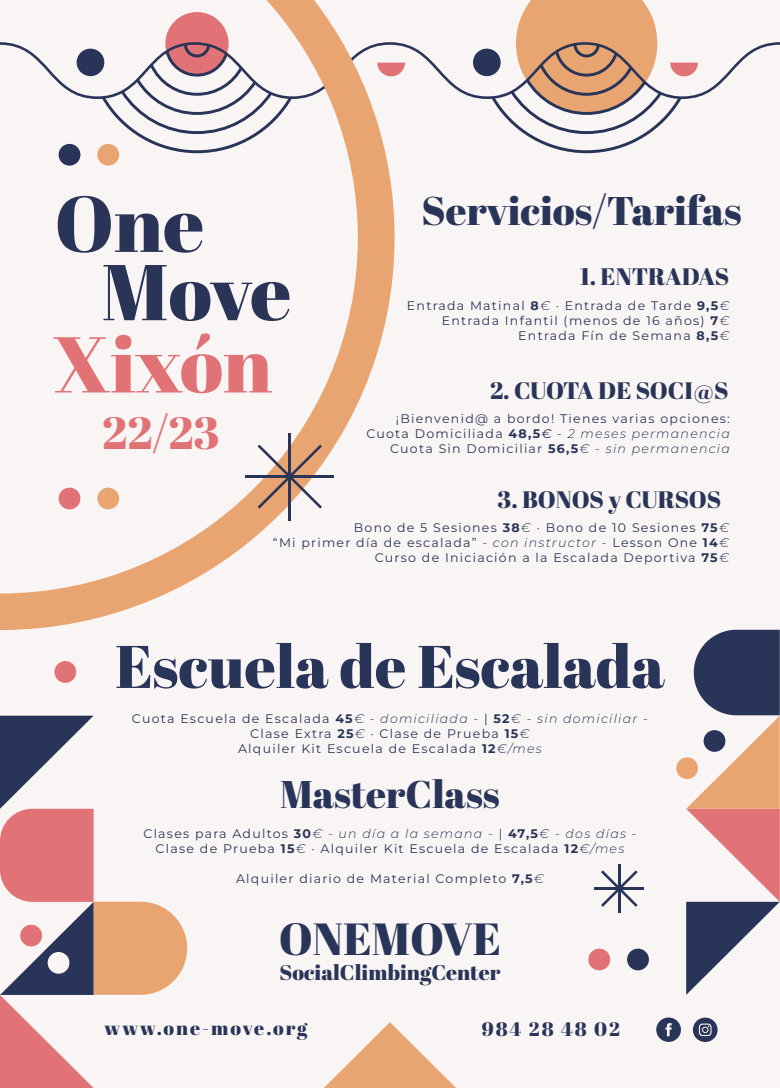
<style>
.page{position:relative;width:780px;height:1088px;background:#fff}
.page>*{position:absolute;margin:0;border:0;box-sizing:border-box;transform-origin:0 0}
.t1{font:78.88px "Abril Fatface";color:#2a3456}
.t2{font:78.88px "Abril Fatface";letter-spacing:-.005em;color:#e17276}
.t3{font:60px "Abril Fatface";color:#283458}
.t4{font:45px "Abril Fatface";color:#283458}
.t5{font:45px "Abril Fatface";color:#e17276}
.t6{font:40px "Abril Fatface";color:#283458}
.t7{font:38.5px "Abril Fatface";color:#283458}
.t8{font:23.75px "Abril Fatface";letter-spacing:-.01em;color:#283458}
.t9{font:21.25px "Abril Fatface";color:#283458}
.t10{font:19.5px "Abril Fatface";letter-spacing:.1em;color:#283458}
.t11{font:100 12.38px/14.9px "Montserrat";letter-spacing:.1em;color:#283458;text-align:right}
.s1{font-style:italic}
</style>
<div class="page">
<div style="left:0;top:0;width:779px;height:1088px;background:#f9f5f4"></div>
<svg style="left:656px;top:1017px;width:25px;height:25px"></svg>
<svg style="left:692px;top:1017px;width:25px;height:25px"></svg>
<svg style="left:492px;top:0;width:189px;height:153px"></svg>
<hr style="left:618px;top:864px;width:2px;height:49px;background:#283458">
<hr style="left:594px;top:887px;width:50px;height:3px;background:#283458">
<svg style="left:601px;top:870px;width:36px;height:37px"></svg>
<svg style="left:394px;top:42px;width:386px;height:57px"></svg>
<svg style="left:324px;top:1022px;width:132px;height:66px"></svg>
<svg style="left:0;top:0;width:394px;height:630px"></svg>
<hr style="left:288px;top:433px;width:3px;height:88px;background:#283458">
<hr style="left:245px;top:475px;width:89px;height:3px;background:#283458">
<svg style="left:257px;top:445px;width:65px;height:64px"></svg>
<svg style="left:676px;top:630px;width:103px;height:365px"></svg>
<div style="left:627px;top:948px;width:22px;height:22px;background:#283458;border-radius:50%"></div>
<div style="left:588px;top:948px;width:22px;height:22px;background:#e17276;border-radius:50%"></div>
<div style="left:54px;top:661px;width:22px;height:22px;background:#e17276;border-radius:50%"></div>
<svg style="left:0;top:716px;width:187px;height:372px"></svg>
<h3 class="t6" style="left:421px;top:183px;width:322px">Servicios/Tarifas</h3>
<h3 class="t8" style="left:579px;top:260px;width:151px">1. ENTRADAS</h3>
<p class="t11" style="left:407px;top:298px;width:324px">Entrada Matinal 8<span class="s1">€</span> · Entrada de Tarde 9,5<span class="s1">€<br></span>Entrada Infantil (menos de 16 años) 7<span class="s1">€<br></span>Entrada Fín de Semana 8,5<span class="s1">€</span></p>
<h1 class="t1" style="left:54px;top:168px;width:151px">One</h1>
<h1 class="t1" style="left:101px;top:237px;width:191px">Move</h1>
<h1 class="t2" style="left:54px;top:309px;width:220px">Xixón</h1>
<h3 class="t8" style="left:490px;top:374px;width:240px">2. CUOTA DE SOCI@S</h3>
<p class="t11" style="left:366px;top:411px;width:365px">¡Bienvenid@ a bordo! Tienes varias opciones:<br>Cuota Domiciliada 48,5<span class="s1">€ - 2 meses permanencia<br></span>Cuota Sin Domiciliar 56,5<span class="s1">€ - sin permanencia</span></p>
<h3 class="t8" style="left:497px;top:483px;width:225px">3. BONOS y CURSOS</h3>
<p class="t11" style="left:273px;top:520px;width:457px">Bono de 5 Sesiones 38<span class="s1">€</span> · Bono de 10 Sesiones 75<span class="s1">€<br></span>“Mi primer día de escalada” <span class="s1">- con instructor -</span> Lesson One 14<span class="s1">€<br></span>Curso de Iniciación a la Escalada Deportiva 75<span class="s1">€</span></p>
<h3 class="t5" style="left:102px;top:401px;width:119px">22/23</h3>
<h2 class="t3" style="left:115px;top:624px;width:551px">Escuela de Escalada</h2>
<p class="t11" style="left:132px;top:711px;width:517px;text-align:center">Cuota Escuela de Escalada 45<span class="s1">€ - domiciliada -</span> | 52<span class="s1">€ - sin domiciliar -<br></span>Clase Extra 25<span class="s1">€</span> · Clase de Prueba 15<span class="s1">€<br></span>Alquiler Kit Escuela de Escalada 12<span class="s1">€/mes</span></p>
<h3 class="t7" style="left:280px;top:767px;width:221px">MasterClass</h3>
<p class="t11" style="left:143px;top:826px;width:494px;text-align:center">Clases para Adultos 30<span class="s1">€ - un día a la semana -</span> | 47,5<span class="s1">€ - dos días -<br></span>Clase de Prueba 15<span class="s1">€</span> · Alquiler Kit Escuela de Escalada 12<span class="s1">€/mes</span></p>
<p class="t11" style="left:236px;top:871px;width:309px">Alquiler diario de Material Completo 7,5<span class="s1">€</span></p>
<h3 class="t4" style="left:279px;top:907px;width:224px">ONEMOVE</h3>
<h3 class="t9" style="left:279px;top:957px;width:222px">SocialClimbingCenter</h3>
<h3 class="t10" style="left:104px;top:1014px;width:205px">www.one-move.org</h3>
<h3 class="t10" style="left:481px;top:1015px;width:140px">984 28 48 02</h3>
</div>
